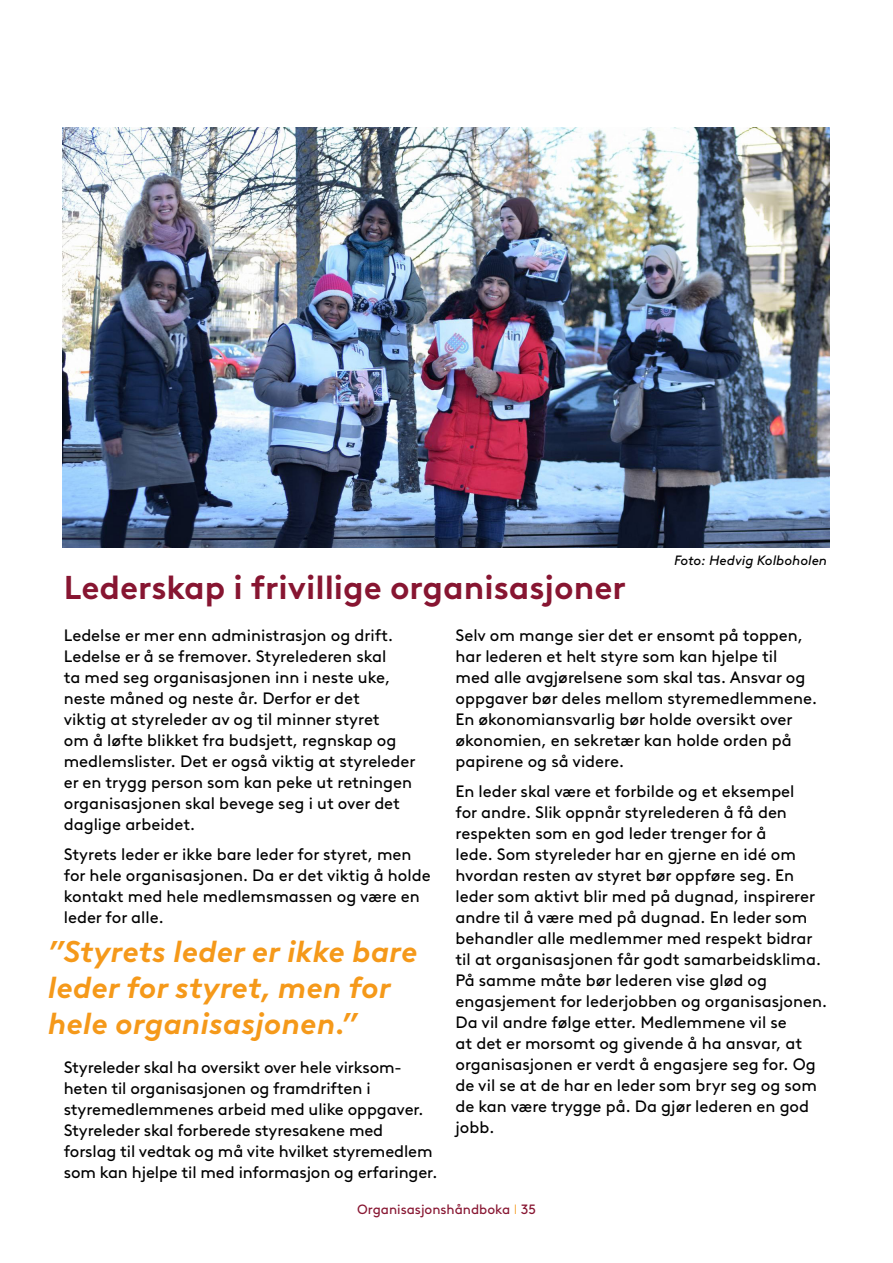
<style>
.page{position:relative;width:893px;height:1263px;background:#fff}
.page>*{position:absolute;margin:0;border:0;box-sizing:border-box;transform-origin:0 0}
.t1{font:700 33px "Brown LL";color:#871531}
.t2{font:italic 700 30px/36px "Brown LL";color:#f5991a}
.t3{font:16.5px/21px "Brown LL";color:#000}
.t4{font:13.5px "Brown LL";color:#871531}
.t5{font:italic 13.5px "Brown LL";color:#000}
.s1{font-weight:300;color:#f5991a}
</style>
<div class="page">
<img style="left:62px;top:128px;width:767px;height:419px">
<p class="t5" style="left:674px;top:550px;width:155px">Foto: Hedvig Kolboholen</p>
<h1 class="t1" style="left:64px;top:562px;width:564px">Lederskap i frivillige organisasjoner</h1>
<p class="t3" style="left:64px;top:624px;width:353px">Ledelse er mer enn administrasjon og drift.<br>Ledelse er å se fremover. Styrelederen skal<br>ta med seg organisasjonen inn i neste uke, neste måned og neste år. Derfor er det<br>viktig at styreleder av og til minner styret<br>om å løfte blikket fra budsjett, regnskap og medlemslister. Det er også viktig at styreleder er en trygg person som kan peke ut retningen organisasjonen skal bevege seg i ut over det daglige arbeidet.</p>
<p class="t3" style="left:64px;top:843px;width:368px">Styrets leder er ikke bare leder for styret, men for hele organisasjonen. Da er det viktig å holde kontakt med hele medlemsmassen og være en leder for alle.</p>
<p class="t3" style="left:455px;top:624px;width:363px">Selv om mange sier det er ensomt på toppen, har lederen et helt styre som kan hjelpe til<br>med alle avgjørelsene som skal tas. Ansvar og oppgaver bør deles mellom styremedlemmene.<br>En økonomiansvarlig bør holde oversikt over økonomien, en sekretær kan holde orden på papirene og så videre.</p>
<p class="t3" style="left:455px;top:780px;width:373px">En leder skal være et forbilde og et eksempel<br>for andre. Slik oppnår styrelederen å få den respekten som en god leder trenger for å<br>lede. Som styreleder har en gjerne en idé om hvordan resten av styret bør oppføre seg. En leder som aktivt blir med på dugnad, inspirerer andre til å være med på dugnad. En leder som behandler alle medlemmer med respekt bidrar til at organisasjonen får godt samarbeidsklima.<br>På samme måte bør lederen vise glød og engasjement for lederjobben og organisasjonen.<br>Da vil andre følge etter. Medlemmene vil se<br>at det er morsomt og givende å ha ansvar, at organisasjonen er verdt å engasjere seg for. Og de vil se at de har en leder som bryr seg og som de kan være trygge på. Da gjør lederen en god jobb.</p>
<h2 class="t2" style="left:48px;top:931px;width:371px">”Styrets leder er ikke bare leder for styret, men for hele organisasjonen.”</h2>
<p class="t3" style="left:64px;top:1056px;width:375px">Styreleder skal ha oversikt over hele virksom&shy;heten til organisasjonen og framdriften i styremedlemmenes arbeid med ulike oppgaver.<br>Styreleder skal forberede styresakene med forslag til vedtak og må vite hvilket styremedlem som kan hjelpe til med informasjon og erfaringer.</p>
<p class="t4" style="left:357px;top:1199px;width:180px">Organisasjonshåndboka <span class="s1">I</span> 35</p>
</div>
